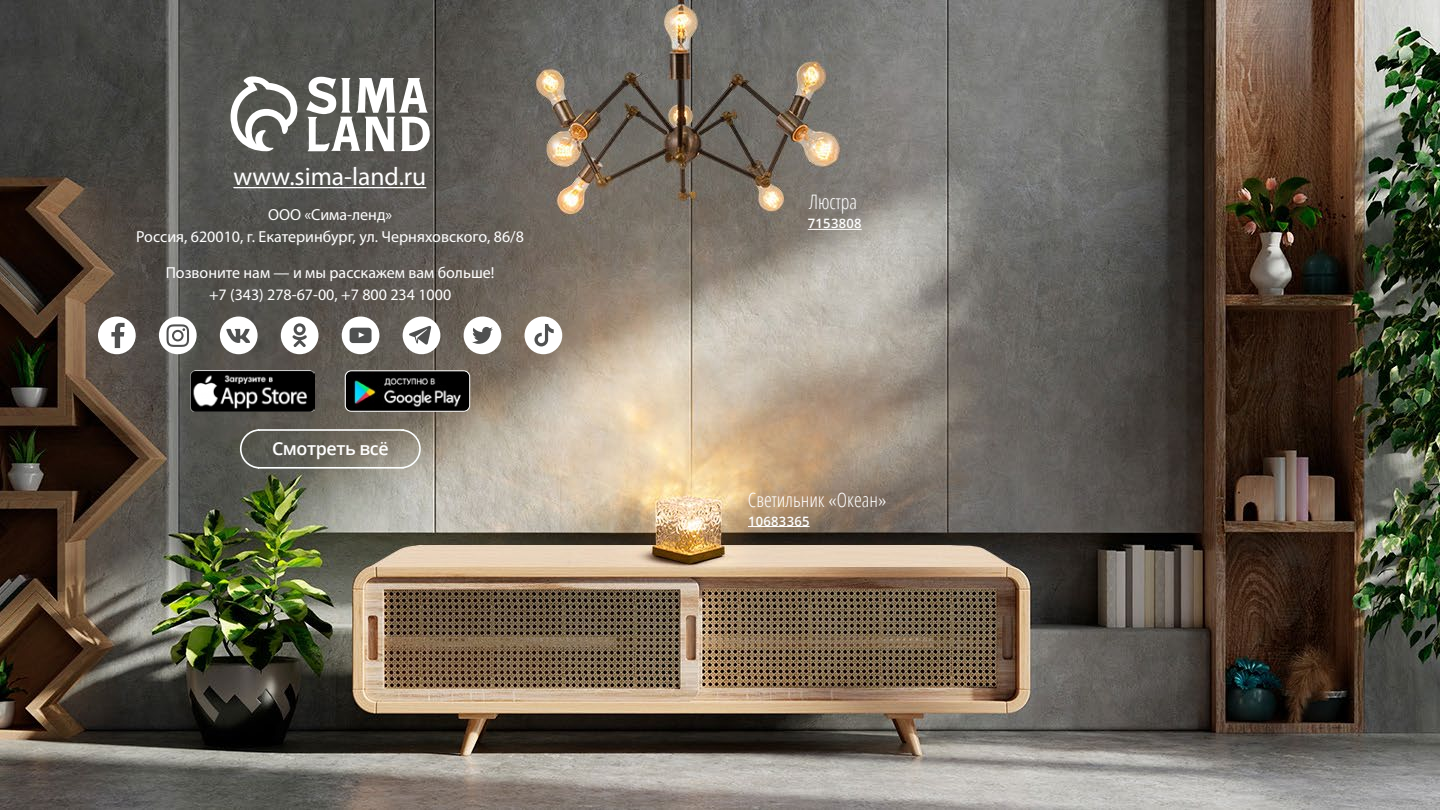
<style>
.page{position:relative;width:1440px;height:810px;background:#fff}
.page>*{position:absolute;margin:0;border:0;box-sizing:border-box;transform-origin:0 0}
.t1{font:25.5px "Myriad Pro";color:#fff}
.t2{font:300 condensed 20px "Open Sans";color:#fff}
.t3{font:600 17.9px "Open Sans";letter-spacing:-.025em;color:#fff}
.t4{font:16px/22px "Myriad Pro";color:#fff;text-align:center}
.t5{font:600 13px "Open Sans";letter-spacing:.025em;color:#fff}
</style>
<div class="page">
<img style="left:0;top:0;width:1440px;height:810px">
<hr style="left:233px;top:187px;width:193px;height:1px;background:#fff">
<svg style="left:231px;top:76px;width:199px;height:75px"></svg>
<hr style="left:808px;top:229px;width:54px;height:1px;background:#fff">
<hr style="left:748px;top:526px;width:62px;height:1px;background:#fff">
<div style="left:240px;top:429px;width:181px;height:40px;border:2px solid #fcffff;border-radius:18px"></div>
<div style="left:98px;top:317px;width:38px;height:37px;background:#fff;border-radius:50%"></div>
<svg style="left:111px;top:323px;width:14px;height:25px"></svg>
<div style="left:342px;top:317px;width:37px;height:37px;background:#fff;border-radius:50%"></div>
<svg style="left:350px;top:328px;width:22px;height:15px"></svg>
<div style="left:159px;top:317px;width:38px;height:37px;background:#fff;border-radius:50%"></div>
<svg style="left:166px;top:324px;width:23px;height:23px"></svg>
<div style="left:220px;top:317px;width:38px;height:37px;background:#fff;border-radius:50%"></div>
<svg style="left:226px;top:329px;width:24px;height:14px"></svg>
<div style="left:281px;top:317px;width:38px;height:37px;background:#fff;border-radius:50%"></div>
<svg style="left:292px;top:323px;width:15px;height:24px"></svg>
<div style="left:403px;top:317px;width:37px;height:37px;background:#fff;border-radius:50%"></div>
<svg style="left:409px;top:326px;width:22px;height:19px"></svg>
<div style="left:464px;top:317px;width:37px;height:37px;background:#fff;border-radius:50%"></div>
<svg style="left:472px;top:327px;width:21px;height:17px"></svg>
<div style="left:525px;top:317px;width:37px;height:37px;background:#fff;border-radius:50%"></div>
<svg style="left:534px;top:324px;width:20px;height:22px"></svg>
<img style="left:345px;top:371px;width:125px;height:40px">
<div style="left:345px;top:370px;width:125px;height:42px;border:1px solid #fff;border-radius:6px"></div>
<img style="left:191px;top:371px;width:123px;height:40px">
<h1 class="t1" style="left:233px;top:161px;width:194px">www.sima-land.ru</h1>
<p class="t4" style="left:136px;top:203px;width:389px">ООО «Сима-ленд»<br>Россия, 620010, г. Екатеринбург, ул. Черняховского, 86/8</p>
<p class="t4" style="left:166px;top:261px;width:330px">Позвоните нам — и мы расскажем вам больше! +7 (343) 278-67-00, +7 800 234 1000</p>
<p class="t3" style="left:272px;top:436px;width:118px">Смотреть всё</p>
<p class="t2" style="left:809px;top:189px;width:50px">Люстра</p>
<p class="t5" style="left:808px;top:215px;width:55px">7153808</p>
<p class="t2" style="left:748px;top:486px;width:140px">Светильник «Океан»</p>
<p class="t5" style="left:748px;top:512px;width:63px">10683365</p>
</div>
